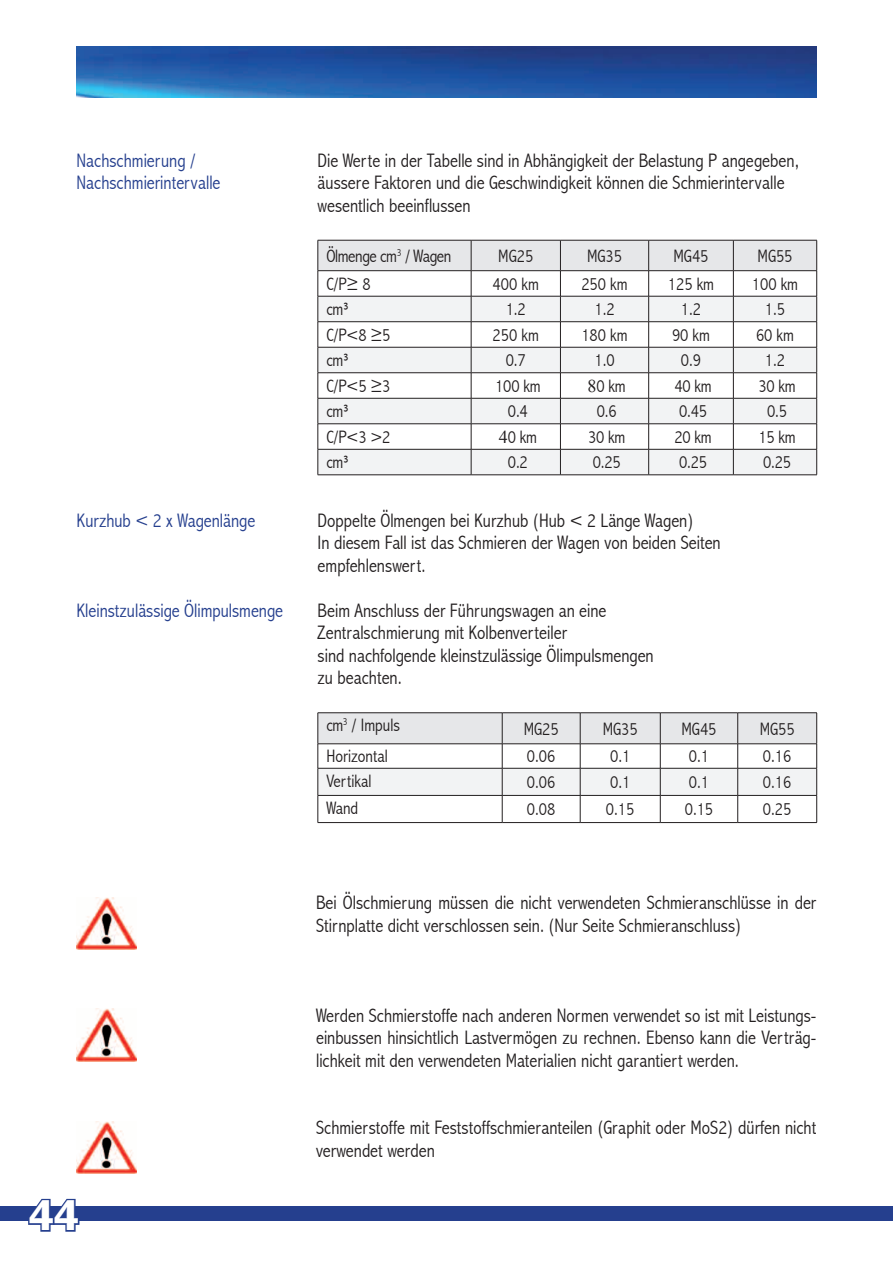
<style>
.page{position:relative;width:893px;height:1263px;background:#fff}
.page>*{position:absolute;margin:0;border:0;box-sizing:border-box;transform-origin:0 0}
.t1{font:700 43.5px "Ad Grotesk SB";color:#fff}
.t2{font:300 condensed 19.5px/22.5px "Abadi";color:#231f20}
.t3{font:300 condensed 19.5px "Abadi";color:#253f8e}
.t4{font:300 condensed 18px "Abadi";color:#231f20}
.t5{font:300 condensed 18px "Abadi";letter-spacing:-.02em;color:#231f20}
.s1{font-family:"Times New Roman";font-weight:400;font-stretch:normal}
</style>
<div class="page">
<div style="left:0;top:1205px;width:893px;height:15px;background:#253f8e"></div>
<svg style="left:27px;top:1198px;width:54px;height:34px"></svg>
<img style="left:77px;top:46px;width:739px;height:52px">
<img style="left:77px;top:897px;width:59px;height:53px">
<img style="left:77px;top:1008px;width:59px;height:53px">
<img style="left:77px;top:1121px;width:59px;height:53px">
<hr style="left:318px;top:475px;width:153px;height:1px;background:#231f20">
<hr style="left:471px;top:475px;width:89px;height:1px;background:#231f20">
<hr style="left:560px;top:475px;width:89px;height:1px;background:#231f20">
<hr style="left:649px;top:475px;width:84px;height:1px;background:#231f20">
<svg style="left:318px;top:240px;width:499px;height:235px"></svg>
<hr style="left:733px;top:475px;width:84px;height:1px;background:#231f20">
<hr style="left:318px;top:822px;width:184px;height:1px;background:#231f20">
<hr style="left:502px;top:822px;width:78px;height:1px;background:#231f20">
<hr style="left:580px;top:822px;width:80px;height:1px;background:#231f20">
<hr style="left:660px;top:822px;width:78px;height:1px;background:#231f20">
<hr style="left:738px;top:822px;width:79px;height:1px;background:#231f20">
<hr style="left:318px;top:712px;width:184px;height:1px;background:#231f20">
<hr style="left:502px;top:712px;width:78px;height:1px;background:#231f20">
<hr style="left:580px;top:712px;width:80px;height:1px;background:#231f20">
<hr style="left:660px;top:712px;width:78px;height:1px;background:#231f20">
<hr style="left:738px;top:712px;width:79px;height:1px;background:#231f20">
<svg style="left:318px;top:713px;width:499px;height:109px"></svg>
<hr style="left:738px;top:795px;width:79px;height:1px;background:#231f20">
<p class="t3" style="left:77px;top:149px;width:121px">Nachschmierung /</p>
<p class="t3" style="left:77px;top:171px;width:146px">Nachschmierintervalle</p>
<p class="t3" style="left:77px;top:509px;width:180px">Kurzhub &lt; 2 x Wagenlänge</p>
<p class="t3" style="left:77px;top:599px;width:208px">Kleinstzulässige Ölimpulsmenge</p>
<h1 class="t1" style="left:29px;top:1188px;width:52px">44</h1>
<p class="t2" style="left:318px;top:149px;width:483px">Die Werte in der Tabelle sind in Abhängigkeit der Belastung P angegeben, äussere Faktoren und die Geschwindigkeit können die Schmierintervalle wesentlich beeinflussen</p>
<p class="t5" style="left:326px;top:245px;width:127px">Ölmenge cm<sup>3</sup> / Wagen</p>
<p class="t4" style="left:498px;top:245px;width:37px">MG25</p>
<p class="t4" style="left:587px;top:245px;width:37px">MG35</p>
<p class="t4" style="left:673px;top:245px;width:37px">MG45</p>
<p class="t4" style="left:757px;top:245px;width:37px">MG55</p>
<p class="t4" style="left:326px;top:273px;width:46px">C/P≥ 8</p>
<p class="t4" style="left:493px;top:273px;width:48px">400 km</p>
<p class="t4" style="left:581px;top:273px;width:48px">250 km</p>
<p class="t4" style="left:668px;top:273px;width:48px">125 km</p>
<p class="t4" style="left:752px;top:273px;width:48px">100 km</p>
<p class="t4" style="left:326px;top:299px;width:24px">cm³</p>
<p class="t4" style="left:506px;top:299px;width:22px">1.2</p>
<p class="t4" style="left:594px;top:299px;width:22px">1.2</p>
<p class="t4" style="left:681px;top:299px;width:22px">1.2</p>
<p class="t4" style="left:765px;top:299px;width:22px">1.5</p>
<p class="t4" style="left:326px;top:324px;width:66px">C/P&lt;8 ≥5</p>
<p class="t4" style="left:493px;top:324px;width:48px">250 km</p>
<p class="t4" style="left:581px;top:324px;width:48px">180 km</p>
<p class="t4" style="left:672px;top:324px;width:40px">90 km</p>
<p class="t4" style="left:756px;top:324px;width:40px">60 km</p>
<p class="t4" style="left:326px;top:350px;width:24px">cm³</p>
<p class="t4" style="left:506px;top:350px;width:22px">0.7</p>
<p class="t4" style="left:594px;top:350px;width:22px">1.0</p>
<p class="t4" style="left:681px;top:350px;width:22px">0.9</p>
<p class="t4" style="left:765px;top:350px;width:22px">1.2</p>
<p class="t4" style="left:326px;top:375px;width:66px">C/P&lt;5 ≥3</p>
<p class="t4" style="left:495px;top:375px;width:47px">100 km</p>
<p class="t4" style="left:588px;top:375px;width:40px"><span class="s1">8</span>0 km</p>
<p class="t4" style="left:674px;top:375px;width:39px">40 km</p>
<p class="t4" style="left:758px;top:375px;width:39px">30 km</p>
<p class="t4" style="left:326px;top:401px;width:24px">cm³</p>
<p class="t4" style="left:508px;top:401px;width:21px">0.4</p>
<p class="t4" style="left:597px;top:401px;width:21px">0.6</p>
<p class="t4" style="left:679px;top:401px;width:29px">0.45</p>
<p class="t4" style="left:767px;top:401px;width:21px">0.5</p>
<p class="t4" style="left:326px;top:426px;width:66px">C/P&lt;3 &gt;2</p>
<p class="t4" style="left:499px;top:426px;width:40px"><span class="s1">4</span>0 km</p>
<p class="t4" style="left:588px;top:426px;width:39px">30 km</p>
<p class="t4" style="left:674px;top:426px;width:39px">20 km</p>
<p class="t4" style="left:758px;top:426px;width:39px">15 km</p>
<p class="t4" style="left:326px;top:452px;width:24px">cm³</p>
<p class="t4" style="left:508px;top:452px;width:21px">0.2</p>
<p class="t4" style="left:593px;top:452px;width:29px">0.25</p>
<p class="t4" style="left:679px;top:452px;width:29px">0.25</p>
<p class="t4" style="left:763px;top:452px;width:29px">0.25</p>
<p class="t2" style="left:318px;top:509px;width:377px">Doppelte Ölmengen bei Kurzhub (Hub &lt; 2 Länge Wagen)</p>
<p class="t2" style="left:318px;top:531px;width:405px">In diesem Fall ist das Schmieren der Wagen von beiden Seiten empfehlenswert.</p>
<p class="t2" style="left:318px;top:599px;width:290px">Beim Anschluss der Führungswagen an eine</p>
<p class="t2" style="left:318px;top:621px;width:251px">Zentralschmierung mit Kolbenverteiler</p>
<p class="t2" style="left:318px;top:644px;width:338px">sind nachfolgende kleinstzulässige Ölimpulsmengen</p>
<p class="t2" style="left:318px;top:666px;width:86px">zu beachten.</p>
<p class="t4" style="left:326px;top:715px;width:75px">cm<sup>3</sup> / Impuls</p>
<p class="t4" style="left:524px;top:718px;width:37px">MG25</p>
<p class="t4" style="left:603px;top:718px;width:37px">MG35</p>
<p class="t4" style="left:681px;top:718px;width:37px">MG45</p>
<p class="t4" style="left:760px;top:718px;width:37px">MG55</p>
<p class="t4" style="left:326px;top:746px;width:63px">Horizontal</p>
<p class="t4" style="left:527px;top:746px;width:30px">0.06</p>
<p class="t4" style="left:610px;top:746px;width:22px">0.1</p>
<p class="t4" style="left:689px;top:746px;width:22px">0.1</p>
<p class="t4" style="left:763px;top:746px;width:30px">0.16</p>
<p class="t4" style="left:326px;top:770px;width:46px">Vertikal</p>
<p class="t4" style="left:527px;top:772px;width:30px">0.06</p>
<p class="t4" style="left:610px;top:772px;width:22px">0.1</p>
<p class="t4" style="left:689px;top:772px;width:22px">0.1</p>
<p class="t4" style="left:763px;top:772px;width:30px">0.16</p>
<p class="t4" style="left:326px;top:797px;width:33px">Wand</p>
<p class="t4" style="left:527px;top:799px;width:30px">0.08</p>
<p class="t4" style="left:606px;top:799px;width:30px">0.15</p>
<p class="t4" style="left:685px;top:799px;width:30px">0.15</p>
<p class="t4" style="left:763px;top:799px;width:30px">0.25</p>
<p class="t2" style="left:316px;top:891px;width:502px">Bei Ölschmierung müssen die nicht verwendeten Schmieranschlüsse in der<br>Stirnplatte dicht verschlossen sein. (Nur Seite Schmieranschluss)</p>
<p class="t2" style="left:316px;top:1004px;width:502px;text-align:justify">Werden Schmierstoffe nach anderen Normen verwendet so ist mit Leistungs&shy;einbussen hinsichtlich Lastvermögen zu rechnen. Ebenso kann die Verträg&shy;lichkeit mit den verwendeten Materialien nicht garantiert werden.</p>
<p class="t2" style="left:316px;top:1116px;width:502px">Schmierstoffe mit Feststoffschmieranteilen (Graphit oder MoS2) dürfen nicht verwendet werden</p>
</div>
